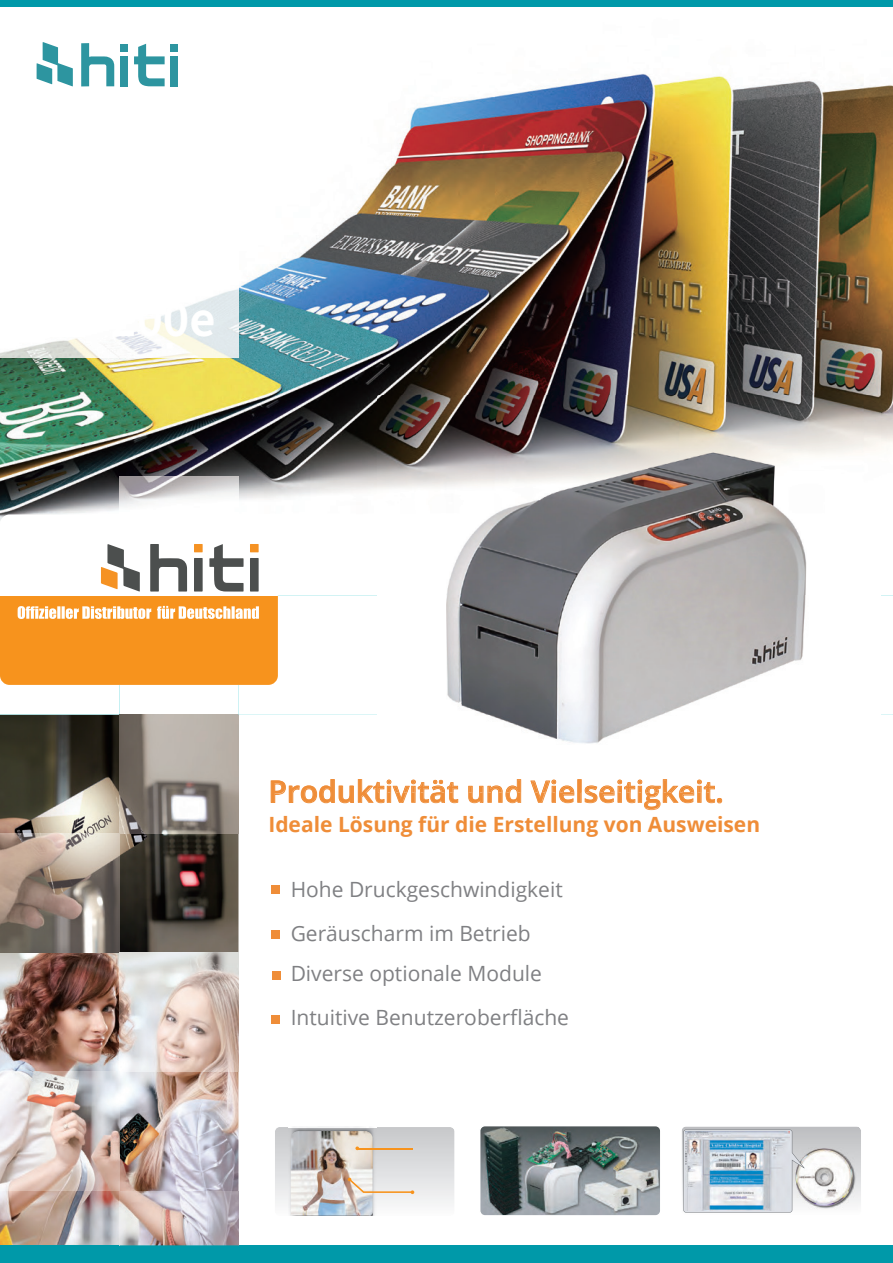
<style>
.page{position:relative;width:893px;height:1263px;background:#fff}
.page>*{position:absolute;margin:0;border:0;box-sizing:border-box;transform-origin:0 0}
.t1{font:600 30px "Open Sans";color:#ef8d38}
.t2{font:21px/44.7px "Open Sans";color:#7f8083}
.t3{font:700 21px "Open Sans";color:#ef8d38}
</style>
<div class="page">
<img style="left:0;top:714px;width:238px;height:531px">
<img style="left:0;top:43px;width:893px;height:471px">
<div style="left:120px;top:56px;width:8px;height:30px;background:#2d95a0"></div>
<div style="left:120px;top:44px;width:8px;height:7px;background:#2d95a0"></div>
<div style="left:170px;top:56px;width:8px;height:30px;background:#2d95a0"></div>
<div style="left:170px;top:44px;width:8px;height:7px;background:#2d95a0"></div>
<svg style="left:134px;top:44px;width:31px;height:42px"></svg>
<svg style="left:81px;top:43px;width:33px;height:43px"></svg>
<svg style="left:37px;top:42px;width:36px;height:44px"></svg>
<div style="left:0;top:1245px;width:893px;height:18px;background:#0099a9"></div>
<div style="left:0;top:0;width:893px;height:7px;background:#0099a9"></div>
<img style="left:0;top:833px;width:120px;height:119px">
<img style="left:120px;top:953px;width:118px;height:119px">
<img style="left:120px;top:714px;width:118px;height:119px">
<img style="left:0;top:1072px;width:120px;height:119px">
<img style="left:120px;top:476px;width:119px;height:38px">
<img style="left:0;top:119px;width:239px;height:238px">
<img style="left:120px;top:1191px;width:118px;height:54px">
<svg style="left:120px;top:1245px;width:119px;height:1px"></svg>
<div style="left:271px;top:885px;width:9px;height:9px;background:#ef8d38"></div>
<div style="left:271px;top:930px;width:9px;height:9px;background:#ef8d38"></div>
<div style="left:271px;top:1015px;width:9px;height:8px;background:#ef8d38"></div>
<div style="left:272px;top:971px;width:9px;height:8px;background:#ef8d38"></div>
<svg style="left:468px;top:792px;width:53px;height:11px"></svg>
<svg style="left:275px;top:1126px;width:180px;height:90px"></svg>
<hr style="left:358px;top:1148px;width:54px;height:1px;background:#f7931d">
<svg style="left:682px;top:1126px;width:179px;height:87px"></svg>
<img style="left:685px;top:1132px;width:105px;height:78px">
<svg style="left:480px;top:1126px;width:180px;height:90px;background:#7b8485"></svg>
<img style="left:378px;top:396px;width:502px;height:396px">
<img style="left:378px;top:596px;width:502px;height:119px">
<svg style="left:358px;top:779px;width:100px;height:24px"></svg>
<img style="left:468px;top:786px;width:15px;height:6px">
<img style="left:487px;top:785px;width:16px;height:7px">
<img style="left:506px;top:779px;width:15px;height:13px">
<svg style="left:530px;top:779px;width:185px;height:31px"></svg>
<svg style="left:0;top:514px;width:278px;height:171px"></svg>
<h1 class="t1" style="left:268px;top:771px;width:457px">Produktivität und Vielseitigkeit.</h1>
<p class="t3" style="left:268px;top:809px;width:493px">Ideale Lösung für die Erstellung von Ausweisen</p>
<p class="t2" style="left:291px;top:866px;width:274px">Hohe Druckgeschwindigkeit<br>Geräuscharm im Betrieb</p>
<p class="t2" style="left:291px;top:950px;width:280px">Diverse optionale Module<br>Intuitive Benutzeroberfläche</p>
</div>
